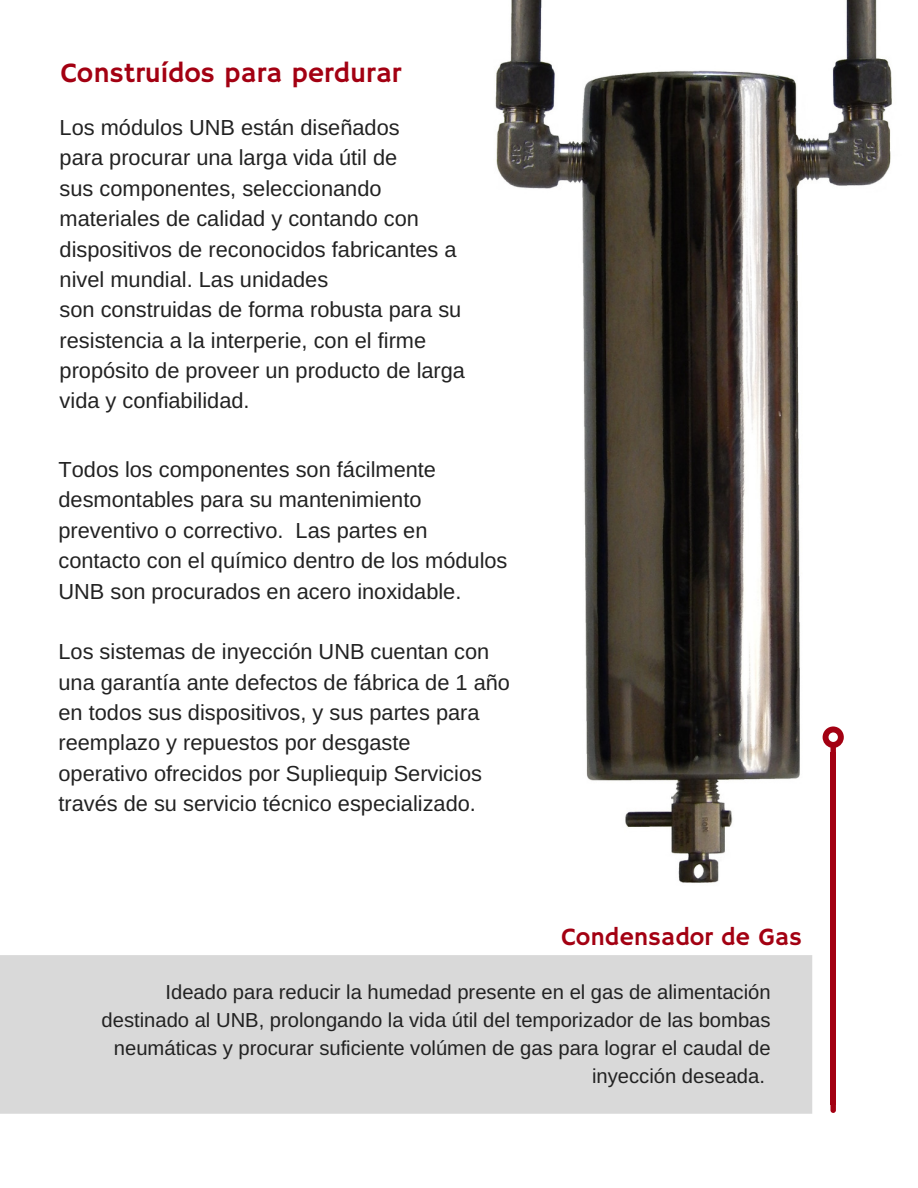
<style>
.page{position:relative;width:918px;height:1188px;background:#fff}
.page>*{position:absolute;margin:0;border:0;box-sizing:border-box;transform-origin:0 0}
.t1{font:28.05px "Hammersmith One";color:#a30012}
.t2{font:24.9px "Hammersmith One";color:#a30012}
.t3{font:21.75px/30.3px "Arimo";color:#222}
.t4{font:20.25px/28.2px "Arimo";color:#222;text-align:right}
</style>
<div class="page">
<img style="left:495px;top:0;width:397px;height:883px">
<div style="left:0;top:955px;width:812px;height:159px;background:#d9d9d9"></div>
<svg style="left:830px;top:1105px;width:6px;height:8px"></svg>
<div style="left:830px;top:753px;width:6px;height:352px;background:#a30012"></div>
<svg style="left:823px;top:726px;width:21px;height:27px"></svg>
<div style="left:829px;top:732px;width:9px;height:10px;background:#fff;border-radius:50%"></div>
<p class="t1" style="left:61px;top:57px;width:342px">Construídos para perdurar</p>
<p class="t3" style="left:60px;top:112px;width:407px">Los módulos UNB están diseñados<br>para procurar una larga vida útil de<br>sus componentes, seleccionando materiales de calidad y contando con dispositivos de reconocidos fabricantes a nivel mundial. Las unidades<br>son construidas de forma robusta para su resistencia a la interperie, con el firme propósito de proveer un producto de larga vida y confiabilidad.</p>
<p class="t3" style="left:58px;top:454px;width:451px">Todos los componentes son fácilmente desmontables para su mantenimiento preventivo o correctivo. Las partes en contacto con el químico dentro de los módulos UNB son procurados en acero inoxidable.</p>
<p class="t3" style="left:58px;top:637px;width:453px">Los sistemas de inyección UNB cuentan con una garantía ante defectos de fábrica de 1 año en todos sus dispositivos, y sus partes para reemplazo y repuestos por desgaste<br>operativo ofrecidos por Supliequip Servicios través de su servicio técnico especializado.</p>
<p class="t2" style="left:561px;top:923px;width:242px">Condensador de Gas</p>
<p class="t4" style="left:102px;top:978px;width:671px">Ideado para reducir la humedad presente en el gas de alimentación destinado al UNB, prolongando la vida útil del temporizador de las bombas neumáticas y procurar suficiente volúmen de gas para lograr el caudal de inyección deseada.</p>
</div>
